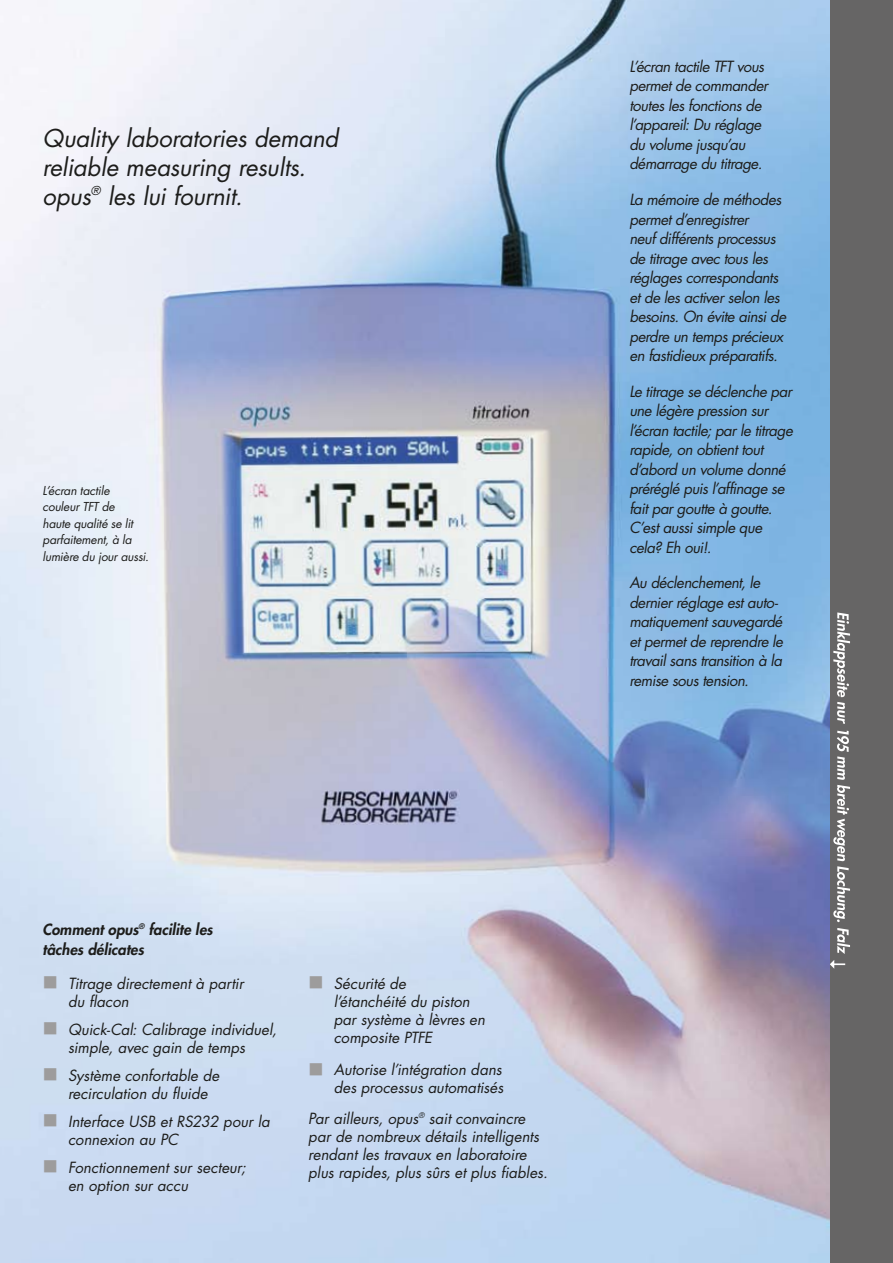
<style>
.page{position:relative;width:893px;height:1263px;background:#fff}
.page>*{position:absolute;margin:0;border:0;box-sizing:border-box;transform-origin:0 0}
.t1{font:italic 24px/28.8px "Futura Std";letter-spacing:-.01em;color:#1d1d1b}
.t2{font:italic 15px/19.5px "Futura Std";letter-spacing:-.025em;color:#1d1d1b}
.t3{font:italic 15px/18px "Futura Std";color:#1d1d1b}
.t4{font:italic 15px/18px "Futura Std";letter-spacing:-.005em;color:#1d1d1b;text-align:center}
.t5{font:italic 800 15px/19.5px "Futura Std";color:#1d1d1b}
.t6{font:italic 12px/16.5px "Futura Std";letter-spacing:-.015em;color:#1d1d1b}
.s1{color:#9d9c9c}
</style>
<div class="page">
<div style="left:829px;top:0;width:64px;height:1263px;background:#666565"></div>
<svg style="left:830px;top:612px;width:20px;height:357px"></svg>
<img style="left:0;top:0;width:829px;height:1263px">
<h1 class="t1" style="left:43px;top:124px;width:297px">Quality laboratories demand reliable measuring results. opus<sup>®</sup> les lui fournit.</h1>
<p class="t6" style="left:43px;top:482px;width:108px">L’écran tactile couleur TFT de<br>haute qualité se lit parfaitement, à la lumière du jour aussi.</p>
<p class="t2" style="left:629px;top:57px;width:140px">L’écran tactile TFT vous permet de commander toutes les fonctions de l’appareil: Du réglage du volume jusqu’au démarrage du titrage.</p>
<p class="t2" style="left:629px;top:190px;width:158px">La mémoire de méthodes permet d’enregistrer<br>neuf différents processus de titrage avec tous les réglages correspondants et de les activer selon les besoins. On évite ainsi de perdre un temps précieux en fastidieux préparatifs.</p>
<p class="t2" style="left:629px;top:382px;width:165px">Le titrage se déclenche par une légère pression sur l’écran tactile; par le titrage rapide, on obtient tout d’abord un volume donné préréglé puis l’affinage se fait par goutte à goutte.<br>C’est aussi simple que cela? Eh oui!.</p>
<p class="t2" style="left:629px;top:573px;width:155px">Au déclenchement, le dernier réglage est auto&shy;matiquement sauvegardé et permet de reprendre le travail sans transition à la remise sous tension.</p>
<p class="t5" style="left:43px;top:920px;width:172px">Comment opus<sup>®</sup> facilite les tâches délicates</p>
<p class="t3" style="left:68px;top:974px;width:177px;text-indent:-26px"><span class="s1">■</span> Titrage directement à partir du flacon</p>
<p class="t4" style="left:43px;top:1020px;width:236px"><span class="s1">■</span> Quick-Cal: Calibrage individuel, simple, avec gain de temps</p>
<p class="t3" style="left:68px;top:1066px;width:153px;text-indent:-26px"><span class="s1">■</span> Système confortable de recirculation du fluide</p>
<p class="t3" style="left:68px;top:1112px;width:203px;text-indent:-26px"><span class="s1">■</span> Interface USB et RS232 pour la connexion au PC</p>
<p class="t3" style="left:68px;top:1158px;width:179px;text-indent:-26px"><span class="s1">■</span> Fonctionnement sur secteur; en option sur accu</p>
<p class="t3" style="left:334px;top:974px;width:153px;text-indent:-26px"><span class="s1">■</span> Sécurité de<br>l’étanchéité du piston par système à lèvres en composite PTFE</p>
<p class="t3" style="left:308px;top:1061px;width:197px;text-align:right"><span class="s1">■</span> Autorise l’intégration dans des processus automatisés</p>
<p class="t3" style="left:308px;top:1109px;width:241px">Par ailleurs, opus<sup>®</sup> sait convaincre par de nombreux détails intelligents rendant les travaux en laboratoire plus rapides, plus sûrs et plus fiables.</p>
</div>
